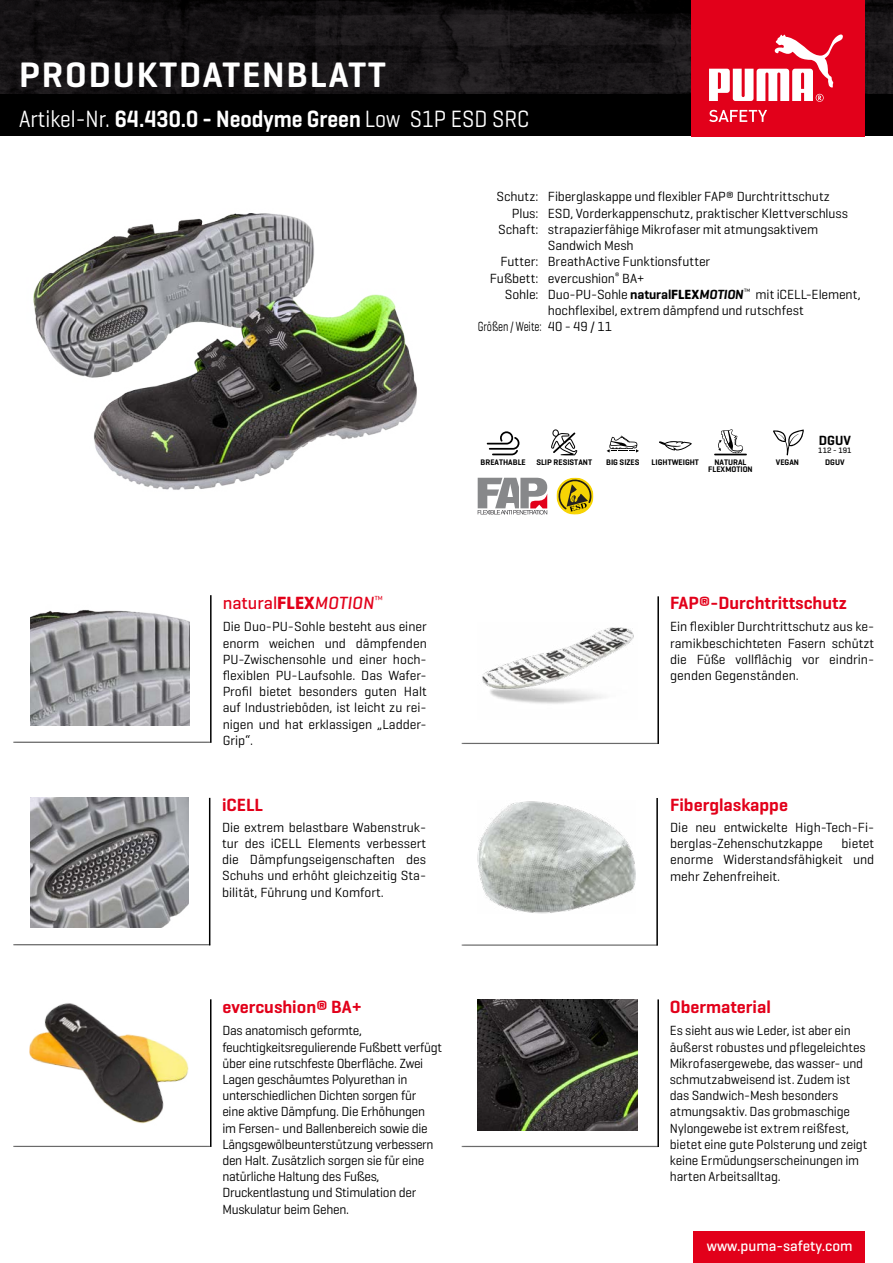
<style>
.page{position:relative;width:893px;height:1263px;background:#fff}
.page>*{position:absolute;margin:0;border:0;box-sizing:border-box;transform-origin:0 0}
.t1{font:600 36px "Geogrotesque";letter-spacing:.05em;color:#fff}
.t2{font:24px "Geogrotesque";color:#fff;scale:.9 1}
.t3{font:600 18px "Geogrotesque";color:#e2001a}
.t4{font:500 18px "Geogrotesque";color:#e2001a}
.t5{font:500 15px "Geogrotesque";color:#fff}
.fliess{font:13.5px/16.2px "Geogrotesque";letter-spacing:-.01em;color:#000}
.fliess-2{font:13.5px "Geogrotesque";letter-spacing:-.01em;color:#000;scale:.75 1}
.t6{font:600 13.5px "Geogrotesque";color:#000}
.t7{font:600 8.25px/7.1px "Geogrotesque";color:#000;text-align:center}
.t8{font:500 7.95px "Geogrotesque";color:#000}
.s1{font-weight:600}
.s2{font-weight:700}
.s3{font-weight:600;font-style:italic}
.s4{font-style:italic}
</style>
<div class="page">
<img style="left:0;top:0;width:893px;height:95px">
<svg style="left:607px;top:436px;width:32px;height:17px"></svg>
<svg style="left:659px;top:441px;width:33px;height:9px"></svg>
<svg style="left:551px;top:429px;width:26px;height:26px"></svg>
<svg style="left:487px;top:431px;width:32px;height:24px"></svg>
<svg style="left:478px;top:478px;width:69px;height:36px"></svg>
<svg style="left:557px;top:478px;width:36px;height:36px"></svg>
<hr style="left:714px;top:454px;width:33px;height:1px;background:#000">
<svg style="left:718px;top:429px;width:25px;height:24px"></svg>
<img style="left:30px;top:610px;width:160px;height:116px">
<hr style="left:13px;top:741px;width:198px;height:2px;background:#000">
<hr style="left:210px;top:595px;width:2px;height:148px;background:#000">
<hr style="left:13px;top:944px;width:197px;height:1px;background:#000">
<hr style="left:209px;top:798px;width:1px;height:147px;background:#000">
<hr style="left:13px;top:1145px;width:198px;height:2px;background:#000">
<hr style="left:210px;top:999px;width:1px;height:148px;background:#000">
<img style="left:482px;top:627px;width:152px;height:77px">
<hr style="left:462px;top:742px;width:197px;height:2px;background:#000">
<hr style="left:657px;top:596px;width:2px;height:148px;background:#000">
<img style="left:478px;top:801px;width:157px;height:112px">
<img style="left:478px;top:999px;width:159px;height:131px">
<hr style="left:462px;top:944px;width:196px;height:2px;background:#000">
<hr style="left:656px;top:798px;width:2px;height:147px;background:#000">
<hr style="left:462px;top:1146px;width:197px;height:1px;background:#000">
<hr style="left:657px;top:999px;width:2px;height:148px;background:#000">
<div style="left:0;top:95px;width:893px;height:41px;background:#000"></div>
<img style="left:30px;top:798px;width:158px;height:129px">
<img style="left:33px;top:213px;width:384px;height:277px">
<img style="left:29px;top:1003px;width:160px;height:121px">
<div style="left:691px;top:0;width:173px;height:136px;background:#e2001a"></div>
<div style="left:693px;top:1232px;width:171px;height:31px;background:#e2001a"></div>
<svg style="left:709px;top:110px;width:58px;height:12px"></svg>
<svg style="left:709px;top:34px;width:134px;height:68px"></svg>
<svg style="left:773px;top:429px;width:31px;height:26px"></svg>
<p class="t1" style="left:19px;top:52px;width:368px">PRODUKTDATENBLATT</p>
<p class="t2" style="left:19px;top:104px;width:568px">Artikel-Nr. <span class="s1">64.430.0 - Neodyme Green</span> Low S1P ESD SRC</p>
<p class="fliess" style="left:496px;top:188px;width:335px">Schutz: Fiberglaskappe und flexibler FAP® Durchtrittschutz</p>
<p class="fliess" style="left:512px;top:205px;width:338px">Plus: ESD, Vorderkappenschutz, praktischer Klettverschluss</p>
<p class="fliess" style="left:498px;top:221px;width:322px">Schaft: strapazierfähige Mikrofaser mit atmungsaktivem</p>
<p class="fliess" style="left:548px;top:237px;width:87px">Sandwich Mesh</p>
<p class="fliess" style="left:500px;top:253px;width:211px">Futter: BreathActive Funktionsfutter</p>
<p class="fliess" style="left:490px;top:269px;width:156px">Fußbett: evercushion<sup>®</sup> BA+</p>
<p class="fliess" style="left:548px;top:286px;width:314px;text-indent:-43px">Sohle: Duo-PU-Sohle <span class="s1">natural</span><span class="s2">FLEX</span><span class="s3">MOTION</span><sup>™</sup> mit iCELL-Element, hochflexibel, extrem dämpfend und rutschfest</p>
<p class="fliess-2" style="left:478px;top:318px;width:181px">Größen / Weite: 40 - 49 / 11</p>
<p class="t7" style="left:481px;top:459px;width:47px">BREATHABLE</p>
<p class="t7" style="left:536px;top:459px;width:57px">SLIP RESISTANT</p>
<p class="t7" style="left:606px;top:459px;width:35px">BIG SIZES</p>
<p class="t7" style="left:652px;top:459px;width:49px">LIGHTWEIGHT</p>
<p class="t7" style="left:708px;top:458px;width:46px">NATURAL<br>FLEXMOTION</p>
<p class="t7" style="left:776px;top:459px;width:25px">VEGAN</p>
<p class="t6" style="left:819px;top:431px;width:34px">DGUV</p>
<p class="t8" style="left:818px;top:445px;width:35px">112 - 191</p>
<p class="t7" style="left:825px;top:459px;width:21px">DGUV</p>
<p class="t4" style="left:223px;top:591px;width:162px">natural<span class="s2">FLEX</span><span class="s4">MOTION</span><sup>™</sup></p>
<p class="fliess" style="left:223px;top:618px;width:206px;text-align:justify">Die Duo-PU-Sohle besteht aus einer enorm weichen und dämpfenden PU-Zwischensohle und einer hoch&shy;flexiblen PU-Laufsohle. Das Wafer-Profil bietet besonders guten Halt auf Industrieböden, ist leicht zu rei&shy;nigen und hat erklassigen „Ladder-Grip“.</p>
<p class="t3" style="left:222px;top:794px;width:43px">iCELL</p>
<p class="fliess" style="left:222px;top:819px;width:206px;text-align:justify">Die extrem belastbare Wabenstruk&shy;tur des iCELL Elements verbessert die Dämpfungseigenschaften des Schuhs und erhöht gleichzeitig Sta&shy;bilität, Führung und Komfort.</p>
<p class="t3" style="left:222px;top:995px;width:141px">evercushion® BA+</p>
<p class="fliess" style="left:222px;top:1022px;width:141px">Das anatomisch geformte,</p>
<p class="fliess" style="left:222px;top:1038px;width:221px">feuchtigkeitsregulierende Fußbett verfügt über eine rutschfeste Oberfläche. Zwei<br>Lagen geschäumtes Polyurethan in</p>
<p class="fliess" style="left:222px;top:1087px;width:213px">unterschiedlichen Dichten sorgen für eine aktive Dämpfung. Die Erhöhungen im Fersen- und Ballenbereich sowie die Längsgewölbeunterstützung verbessern den Halt. Zusätzlich sorgen sie für eine natürliche Haltung des Fußes,</p>
<p class="fliess" style="left:222px;top:1184px;width:195px">Druckentlastung und Stimulation der<br>Muskulatur beim Gehen.</p>
<p class="t3" style="left:670px;top:591px;width:178px">FAP®-Durchtrittschutz</p>
<p class="fliess" style="left:670px;top:618px;width:206px;text-align:justify">Ein flexibler Durchtrittschutz aus ke&shy;ramikbeschichteten Fasern schützt die Füße vollflächig vor eindrin&shy;genden Gegenständen.</p>
<p class="t3" style="left:670px;top:794px;width:119px">Fiberglaskappe</p>
<p class="fliess" style="left:670px;top:819px;width:206px">Die neu entwickelte High-Tech-Fi&shy;berglas-Zehenschutzkappe</p>
<p class="fliess" style="left:670px;top:835px;width:206px;text-align:justify;text-indent:171px">bietet enorme Widerstandsfähigkeit und mehr Zehenfreiheit.</p>
<p class="t3" style="left:670px;top:995px;width:103px">Obermaterial</p>
<p class="fliess" style="left:670px;top:1022px;width:182px">Es sieht aus wie Leder, ist aber ein</p>
<p class="fliess" style="left:670px;top:1038px;width:197px">äußerst robustes und pflegeleichtes</p>
<p class="fliess" style="left:670px;top:1055px;width:195px">Mikrofasergewebe, das wasser- und</p>
<p class="fliess" style="left:670px;top:1071px;width:182px">schmutzabweisend ist. Zudem ist</p>
<p class="fliess" style="left:670px;top:1087px;width:170px">das Sandwich-Mesh besonders</p>
<p class="fliess" style="left:670px;top:1103px;width:182px">atmungsaktiv. Das grobmaschige</p>
<p class="fliess" style="left:670px;top:1119px;width:199px">Nylongewebe ist extrem reißfest, bietet eine gute Polsterung und zeigt keine Ermüdungserscheinungen im harten Arbeitsalltag.</p>
<p class="t5" style="left:707px;top:1236px;width:147px">www.puma-safety.com</p>
</div>
